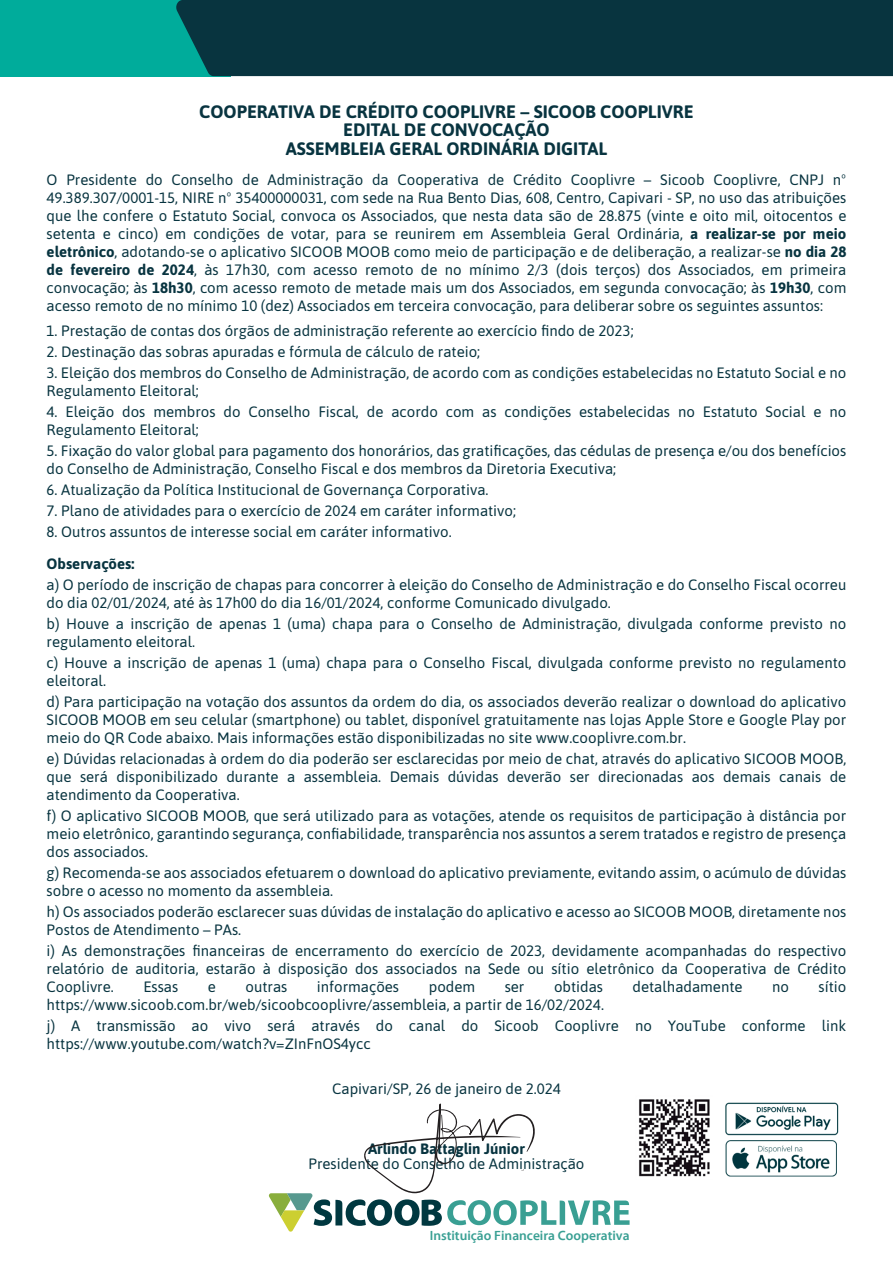
<style>
.page{position:relative;width:893px;height:1263px;background:#fff}
.page>*{position:absolute;margin:0;border:0;box-sizing:border-box;transform-origin:0 0}
.t1{font:700 18px/18.6px "Asap";color:#083440;text-align:center}
.t2{font:15px/18px "Asap";color:#083440}
.t3{font:700 15px "Asap";color:#083440}
.t4{font:600 13.5px "Myriad Pro Semi";color:#3aa094}
.s1{font-weight:700}
</style>
<div class="page">
<div style="left:1px;top:0;width:230px;height:76px;background:#00ac9b"></div>
<div style="left:176px;top:0;width:717px;height:76px;background:#08343f"></div>
<img style="left:639px;top:1099px;width:200px;height:78px">
<svg style="left:269px;top:1103px;width:361px;height:128px"></svg>
<p class="t1" style="left:199px;top:101px;width:496px">COOPERATIVA DE CRÉDITO COOPLIVRE – SICOOB COOPLIVRE<br>EDITAL DE CONVOCAÇÃO<br>ASSEMBLEIA GERAL ORDINÁRIA DIGITAL</p>
<p class="t2" style="left:47px;top:170px;width:801px;text-align:justify">O Presidente do Conselho de Administração da Cooperativa de Crédito Cooplivre – Sicoob Cooplivre, CNPJ nº 49.389.307/0001-15, NIRE nº 35400000031, com sede na Rua Bento Dias, 608, Centro, Capivari - SP, no uso das atribuições que lhe confere o Estatuto Social, convoca os Associados, que nesta data são de 28.875 (vinte e oito mil, oitocentos e setenta e cinco) em condições de votar, para se reunirem em Assembleia Geral Ordinária, <span class="s1">a realizar-se por meio eletrônico</span>, adotando-se o aplicativo SICOOB MOOB como meio de participação e de deliberação, a realizar-se <span class="s1">no dia 28 de fevereiro de 2024</span>, às 17h30, com acesso remoto de no mínimo 2/3 (dois terços) dos Associados, em primeira convocação; às <span class="s1">18h30</span>, com acesso remoto de metade mais um dos Associados, em segunda convocação; às <span class="s1">19h30</span>, com acesso remoto de no mínimo 10 (dez) Associados em terceira convocação, para deliberar sobre os seguintes assuntos:</p>
<p class="t2" style="left:47px;top:321px;width:588px">1. Prestação de contas dos órgãos de administração referente ao exercício findo de 2023;</p>
<p class="t2" style="left:47px;top:342px;width:435px">2. Destinação das sobras apuradas e fórmula de cálculo de rateio;</p>
<p class="t2" style="left:47px;top:363px;width:801px">3. Eleição dos membros do Conselho de Administração, de acordo com as condições estabelecidas no Estatuto Social e no<br>Regulamento Eleitoral;</p>
<p class="t2" style="left:47px;top:402px;width:801px">4. Eleição dos membros do Conselho Fiscal, de acordo com as condições estabelecidas no Estatuto Social e no<br>Regulamento Eleitoral;</p>
<p class="t2" style="left:47px;top:441px;width:801px">5. Fixação do valor global para pagamento dos honorários, das gratificações, das cédulas de presença e/ou dos benefícios do Conselho de Administração, Conselho Fiscal e dos membros da Diretoria Executiva;</p>
<p class="t2" style="left:47px;top:480px;width:443px">6. Atualização da Política Institucional de Governança Corporativa.</p>
<p class="t2" style="left:47px;top:501px;width:471px">7. Plano de atividades para o exercício de 2024 em caráter informativo;</p>
<p class="t2" style="left:47px;top:522px;width:406px">8. Outros assuntos de interesse social em caráter informativo.</p>
<p class="t3" style="left:47px;top:553px;width:89px">Observações:</p>
<p class="t2" style="left:47px;top:575px;width:801px">a) O período de inscrição de chapas para concorrer à eleição do Conselho de Administração e do Conselho Fiscal ocorreu do dia 02/01/2024, até às 17h00 do dia 16/01/2024, conforme Comunicado divulgado.</p>
<p class="t2" style="left:47px;top:614px;width:801px">b) Houve a inscrição de apenas 1 (uma) chapa para o Conselho de Administração, divulgada conforme previsto no regulamento eleitoral.</p>
<p class="t2" style="left:47px;top:653px;width:801px">c) Houve a inscrição de apenas 1 (uma) chapa para o Conselho Fiscal, divulgada conforme previsto no regulamento eleitoral.</p>
<p class="t2" style="left:47px;top:692px;width:801px;text-align:justify">d) Para participação na votação dos assuntos da ordem do dia, os associados deverão realizar o download do aplicativo SICOOB MOOB em seu celular (smartphone) ou tablet, disponível gratuitamente nas lojas Apple Store e Google Play por meio do QR Code abaixo. Mais informações estão disponibilizadas no site www.cooplivre.com.br.</p>
<p class="t2" style="left:47px;top:749px;width:801px;text-align:justify">e) Dúvidas relacionadas à ordem do dia poderão ser esclarecidas por meio de chat, através do aplicativo SICOOB MOOB, que será disponibilizado durante a assembleia. Demais dúvidas deverão ser direcionadas aos demais canais de atendimento da Cooperativa.</p>
<p class="t2" style="left:47px;top:806px;width:801px;text-align:justify">f) O aplicativo SICOOB MOOB, que será utilizado para as votações, atende os requisitos de participação à distância por meio eletrônico, garantindo segurança, confiabilidade, transparência nos assuntos a serem tratados e registro de presença dos associados.</p>
<p class="t2" style="left:47px;top:863px;width:801px">g) Recomenda-se aos associados efetuarem o download do aplicativo previamente, evitando assim, o acúmulo de dúvidas sobre o acesso no momento da assembleia.</p>
<p class="t2" style="left:47px;top:902px;width:801px">h) Os associados poderão esclarecer suas dúvidas de instalação do aplicativo e acesso ao SICOOB MOOB, diretamente nos<br>Postos de Atendimento – PAs.</p>
<p class="t2" style="left:47px;top:941px;width:801px;text-align:justify">i) As demonstrações financeiras de encerramento do exercício de 2023, devidamente acompanhadas do respectivo relatório de auditoria, estarão à disposição dos associados na Sede ou sítio eletrônico da Cooperativa de Crédito Cooplivre.</p>
<p class="t2" style="left:143px;top:977px;width:36px">Essas</p>
<p class="t2" style="left:208px;top:977px;width:10px">e</p>
<p class="t2" style="left:246px;top:977px;width:43px">outras</p>
<p class="t2" style="left:317px;top:977px;width:84px">informações</p>
<p class="t2" style="left:429px;top:977px;width:48px">podem</p>
<p class="t2" style="left:505px;top:977px;width:21px">ser</p>
<p class="t2" style="left:554px;top:977px;width:51px">obtidas</p>
<p class="t2" style="left:633px;top:977px;width:111px">detalhadamente</p>
<p class="t2" style="left:772px;top:977px;width:18px">no</p>
<p class="t2" style="left:819px;top:977px;width:29px">sítio</p>
<p class="t2" style="left:47px;top:993px;width:801px;line-height:21px">https://www.sicoob.com.br/web/sicoobcooplivre/assembleia, a partir de 16/02/2024.<br>j) A transmissão ao vivo será através do canal do Sicoob Cooplivre no YouTube conforme link</p>
<p class="t2" style="left:47px;top:1034px;width:326px">https://www.youtube.com/watch?v=ZInFnOS4ycc</p>
<p class="t2" style="left:332px;top:1079px;width:230px">Capivari/SP, 26 de janeiro de 2.024</p>
<p class="t3" style="left:368px;top:1138px;width:158px">Arlindo Battaglin Júnior</p>
<p class="t2" style="left:308px;top:1154px;width:277px">Presidente do Conselho de Administração</p>
<p class="t4" style="left:430px;top:1227px;width:201px">Instituição Financeira Cooperativa</p>
</div>
